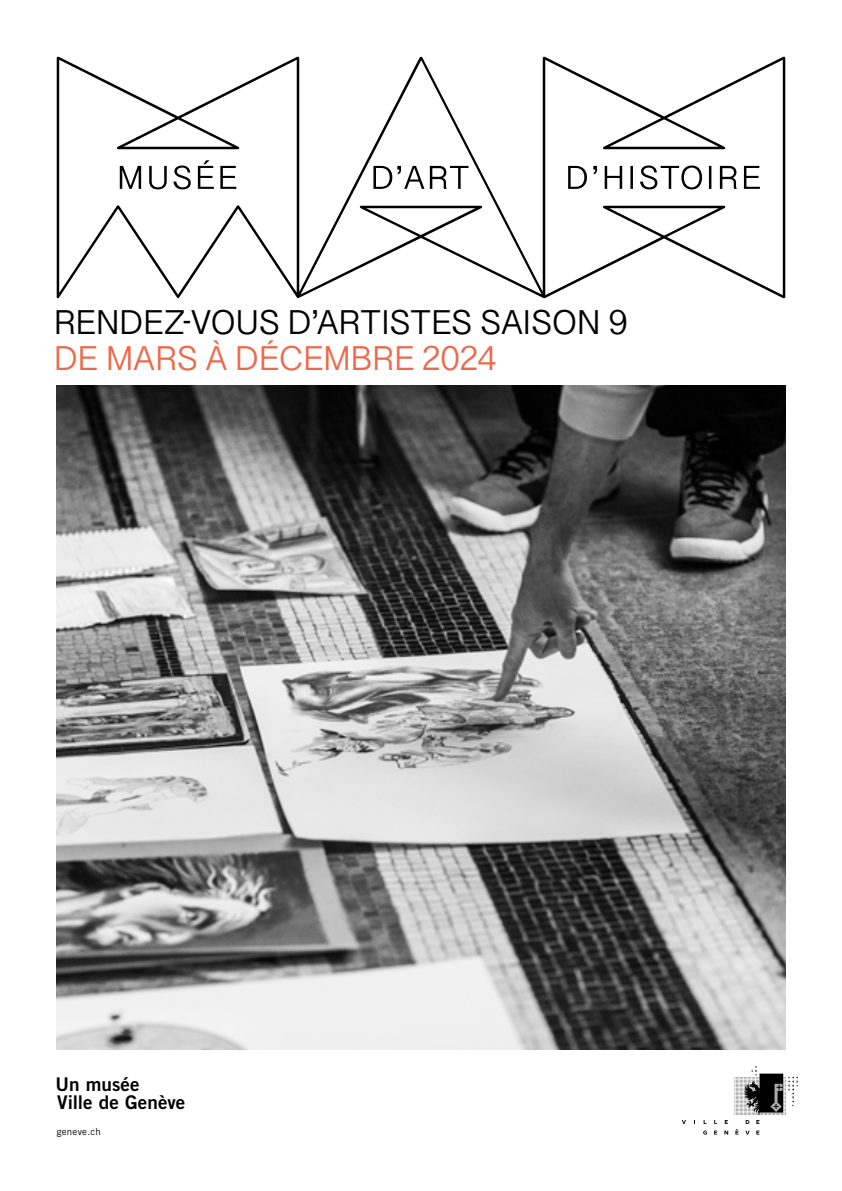
<style>
.page{position:relative;width:842px;height:1191px;background:#fff}
.page>*{position:absolute;margin:0;border:0;box-sizing:border-box;transform-origin:0 0}
.t1{font:34px "MAH Sans";letter-spacing:.015em;color:#000}
.t2{font:34px "MAH Sans";letter-spacing:.02em;color:#ed694b}
.t3{font:18.8px/18.4px "Trade Gothic LT Std Bd 2";letter-spacing:.005em;color:#000}
.t4{font:9.6px "Trade Gothic LT Std";letter-spacing:.03em;color:#000}
</style>
<div class="page">
<svg style="left:57px;top:57px;width:728px;height:241px"></svg>
<svg style="left:725px;top:1120px;width:3px;height:4px"></svg>
<svg style="left:703px;top:1130px;width:4px;height:4px"></svg>
<svg style="left:714px;top:1130px;width:3px;height:4px"></svg>
<svg style="left:724px;top:1130px;width:4px;height:4px"></svg>
<svg style="left:682px;top:1120px;width:4px;height:4px"></svg>
<svg style="left:735px;top:1066px;width:63px;height:68px"></svg>
<img style="left:57px;top:386px;width:728px;height:663px">
<p class="t1" style="left:54px;top:304px;width:575px">RENDEZ-VOUS D’ARTISTES SAISON 9</p>
<p class="t2" style="left:54px;top:340px;width:443px">DE MARS À DÉCEMBRE 2024</p>
<p class="t3" style="left:56px;top:1074px;width:131px">Un musée<br>Ville de Genève</p>
<p class="t4" style="left:57px;top:1125px;width:46px">geneve.ch</p>
</div>
